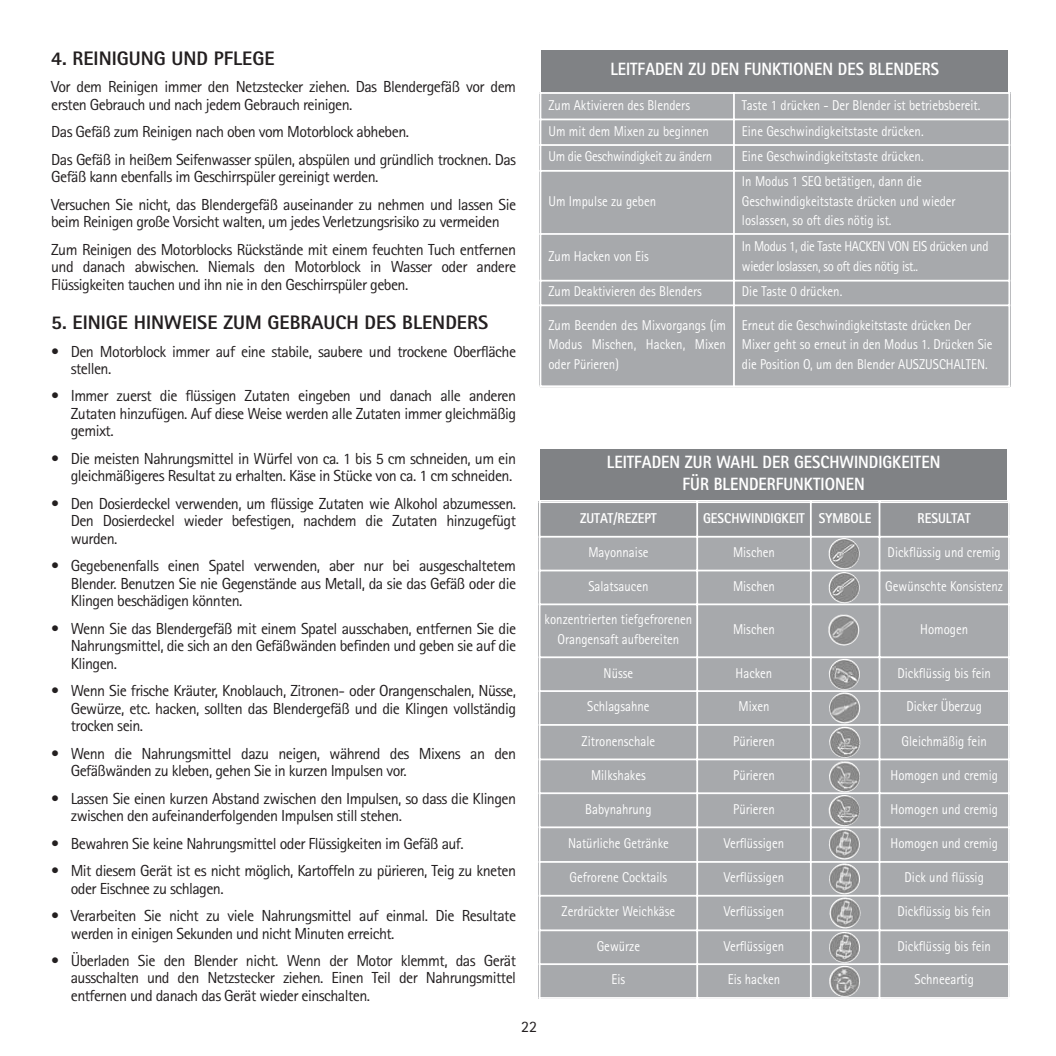
<style>
.page{position:relative;width:1056px;height:1056px;background:#fff}
.page>*{position:absolute;margin:0;border:0;box-sizing:border-box;transform-origin:0 0}
.t1{font:800 19.6px "Rotis Sans Serif";color:#231f20}
.t2{font:800 17.8px/22.6px "Rotis Sans Serif";color:#fff;text-align:center;scale:.9 1}
.t3{font:16px/17.4px "Rotis Sans Serif";letter-spacing:-.035em;color:#231f20}
.t4{font:14.2px/19.6px "Rotis Sans Serif";color:#fff;scale:.9 1}
.t5{font:14.2px/19.6px "Rotis Sans Serif";letter-spacing:-.025em;color:#fff;scale:.9 1}
.t6{font:800 14.2px "Rotis Sans Serif";color:#fff;scale:.9 1}
</style>
<div class="page">
<svg style="left:538px;top:50px;width:473px;height:949px;background:#adafb1"></svg>
<p class="t1" style="left:51px;top:51px;width:225px">4. REINIGUNG UND PFLEGE</p>
<p class="t3" style="left:51px;top:80px;width:466px">Vor dem Reinigen immer den Netzstecker ziehen. Das Blendergefäß vor dem ersten Gebrauch und nach jedem Gebrauch reinigen.</p>
<p class="t3" style="left:51px;top:120px;width:466px;line-height:27.6px">Das Gefäß zum Reinigen nach oben vom Motorblock abheben.<br>Das Gefäß in heißem Seifenwasser spülen, abspülen und gründlich trocknen. Das</p>
<p class="t3" style="left:51px;top:165px;width:466px;line-height:27.6px">Gefäß kann ebenfalls im Geschirrspüler gereinigt werden.<br>Versuchen Sie nicht, das Blendergefäß auseinander zu nehmen und lassen Sie</p>
<p class="t3" style="left:51px;top:210px;width:466px;line-height:27.6px">beim Reinigen große Vorsicht walten, um jedes Verletzungsrisiko zu vermeiden<br>Zum Reinigen des Motorblocks Rückstände mit einem feuchten Tuch entfernen</p>
<p class="t3" style="left:51px;top:260px;width:466px">und danach abwischen. Niemals den Motorblock in Wasser oder andere<br>Flüssigkeiten tauchen und ihn nie in den Geschirrspüler geben.</p>
<p class="t1" style="left:51px;top:315px;width:438px">5. EINIGE HINWEISE ZUM GEBRAUCH DES BLENDERS</p>
<p class="t3" style="left:71px;top:344px;width:447px;text-indent:-20px">• Den Motorblock immer auf eine stabile, saubere und trockene Oberfläche stellen.</p>
<p class="t3" style="left:71px;top:389px;width:447px;text-align:justify;text-indent:-20px">• Immer zuerst die flüssigen Zutaten eingeben und danach alle anderen Zutaten hinzufügen. Auf diese Weise werden alle Zutaten immer gleichmäßig gemixt.</p>
<p class="t3" style="left:51px;top:451px;width:466px;text-align:right">• Die meisten Nahrungsmittel in Würfel von ca. 1 bis 5 cm schneiden, um ein gleichmäßigeres Resultat zu erhalten. Käse in Stücke von ca. 1 cm schneiden.</p>
<p class="t3" style="left:71px;top:496px;width:447px;text-align:justify;text-indent:-20px">• Den Dosierdeckel verwenden, um flüssige Zutaten wie Alkohol abzumessen.<br>Den Dosierdeckel wieder befestigen, nachdem die Zutaten hinzugefügt wurden.</p>
<p class="t3" style="left:71px;top:559px;width:447px;text-align:justify;text-indent:-20px">• Gegebenenfalls einen Spatel verwenden, aber nur bei ausgeschaltetem Blender. Benutzen Sie nie Gegenstände aus Metall, da sie das Gefäß oder die Klingen beschädigen könnten.</p>
<p class="t3" style="left:71px;top:621px;width:447px;text-align:justify;text-indent:-20px">• Wenn Sie das Blendergefäß mit einem Spatel ausschaben, entfernen Sie die Nahrungsmittel, die sich an den Gefäßwänden befinden und geben sie auf die Klingen.</p>
<p class="t3" style="left:71px;top:684px;width:447px;text-align:justify;text-indent:-20px">• Wenn Sie frische Kräuter, Knoblauch, Zitronen- oder Orangenschalen, Nüsse, Gewürze, etc. hacken, sollten das Blendergefäß und die Klingen vollständig trocken sein.</p>
<p class="t3" style="left:71px;top:746px;width:447px;text-indent:-20px">• Wenn die Nahrungsmittel dazu neigen, während des Mixens an den<br>Gefäßwänden zu kleben, gehen Sie in kurzen Impulsen vor.</p>
<p class="t3" style="left:71px;top:791px;width:447px;text-indent:-20px">• Lassen Sie einen kurzen Abstand zwischen den Impulsen, so dass die Klingen zwischen den aufeinanderfolgenden Impulsen still stehen.</p>
<p class="t3" style="left:51px;top:836px;width:414px">• Bewahren Sie keine Nahrungsmittel oder Flüssigkeiten im Gefäß auf.</p>
<p class="t3" style="left:71px;top:864px;width:447px;text-indent:-20px">• Mit diesem Gerät ist es nicht möglich, Kartoffeln zu pürieren, Teig zu kneten oder Eischnee zu schlagen.</p>
<p class="t3" style="left:71px;top:909px;width:447px;text-indent:-20px">• Verarbeiten Sie nicht zu viele Nahrungsmittel auf einmal. Die Resultate werden in einigen Sekunden und nicht Minuten erreicht.</p>
<p class="t3" style="left:71px;top:954px;width:447px;text-align:justify;text-indent:-20px">• Überladen Sie den Blender nicht. Wenn der Motor klemmt, das Gerät ausschalten und den Netzstecker ziehen. Einen Teil der Nahrungsmittel entfernen und danach das Gerät wieder einschalten.</p>
<p class="t3" style="left:521px;top:1020px;width:18px">22</p>
<p class="t2" style="left:610px;top:59px;width:367px">LEITFADEN ZU DEN FUNKTIONEN DES BLENDERS</p>
<p class="t4" style="left:548px;top:96px;width:159px">Zum Aktivieren des Blenders</p>
<p class="t4" style="left:742px;top:96px;width:267px">Taste 1 drücken - Der Blender ist betriebsbereit.</p>
<p class="t4" style="left:548px;top:122px;width:180px">Um mit dem Mixen zu beginnen</p>
<p class="t4" style="left:742px;top:122px;width:203px">Eine Geschwindigkeitstaste drücken.</p>
<p class="t5" style="left:548px;top:148px;width:183px">Um die Geschwindigkeit zu ändern</p>
<p class="t4" style="left:742px;top:148px;width:203px">Eine Geschwindigkeitstaste drücken.</p>
<p class="t4" style="left:548px;top:193px;width:121px">Um Impulse zu geben</p>
<p class="t4" style="left:742px;top:173px;width:239px">In Modus 1 SEQ betätigen, dann die<br>Geschwindigkeitstaste drücken und wieder loslassen, so oft dies nötig ist.</p>
<p class="t4" style="left:548px;top:248px;width:113px">Zum Hacken von Eis</p>
<p class="t5" style="left:742px;top:238px;width:275px">In Modus 1, die Taste HACKEN VON EIS drücken und wieder loslassen, so oft dies nötig ist..</p>
<p class="t4" style="left:548px;top:283px;width:172px">Zum Deaktivieren des Blenders</p>
<p class="t4" style="left:742px;top:283px;width:113px">Die Taste 0 drücken.</p>
<p class="t4" style="left:548px;top:316px;width:199px;text-align:justify">Zum Beenden des Mixvorgangs (im Modus Mischen, Hacken, Mixen oder Pürieren)</p>
<p class="t4" style="left:742px;top:316px;width:280px">Erneut die Geschwindigkeitstaste drücken Der<br>Mixer geht so erneut in den Modus 1. Drücken Sie die Position O, um den Blender AUSZUSCHALTEN.</p>
<p class="t2" style="left:607px;top:452px;width:372px">LEITFADEN ZUR WAHL DER GESCHWINDIGKEITEN<br>FÜR BLENDERFUNKTIONEN</p>
<p class="t6" style="left:580px;top:513px;width:87px">ZUTAT/REZEPT</p>
<p class="t6" style="left:703px;top:513px;width:188px">GESCHWINDIGKEIT SYMBOLE</p>
<p class="t6" style="left:918px;top:513px;width:61px">RESULTAT</p>
<p class="t4" style="left:588px;top:544px;width:68px">Mayonnaise</p>
<p class="t4" style="left:733px;top:544px;width:48px">Mischen</p>
<p class="t4" style="left:888px;top:544px;width:127px">Dickflüssig und cremig</p>
<p class="t4" style="left:588px;top:578px;width:68px">Salatsaucen</p>
<p class="t4" style="left:733px;top:578px;width:48px">Mischen</p>
<p class="t4" style="left:885px;top:578px;width:132px">Gewünschte Konsistenz</p>
<p class="t4" style="left:545px;top:611px;width:165px;text-align:center">konzentrierten tiefgefrorenen<br>Orangensaft aufbereiten</p>
<p class="t4" style="left:733px;top:621px;width:48px">Mischen</p>
<p class="t4" style="left:920px;top:621px;width:55px">Homogen</p>
<p class="t4" style="left:604px;top:664px;width:34px">Nüsse</p>
<p class="t4" style="left:736px;top:664px;width:42px">Hacken</p>
<p class="t4" style="left:898px;top:664px;width:105px">Dickflüssig bis fein</p>
<p class="t4" style="left:587px;top:698px;width:71px">Schlagsahne</p>
<p class="t4" style="left:738px;top:698px;width:36px">Mixen</p>
<p class="t4" style="left:906px;top:698px;width:86px">Dicker Überzug</p>
<p class="t4" style="left:582px;top:732px;width:83px">Zitronenschale</p>
<p class="t4" style="left:733px;top:732px;width:48px">Pürieren</p>
<p class="t4" style="left:902px;top:732px;width:96px">Gleichmäßig fein</p>
<p class="t4" style="left:591px;top:767px;width:62px">Milkshakes</p>
<p class="t4" style="left:733px;top:767px;width:48px">Pürieren</p>
<p class="t4" style="left:891px;top:767px;width:121px">Homogen und cremig</p>
<p class="t4" style="left:585px;top:801px;width:75px">Babynahrung</p>
<p class="t4" style="left:733px;top:801px;width:48px">Pürieren</p>
<p class="t4" style="left:891px;top:801px;width:121px">Homogen und cremig</p>
<p class="t4" style="left:568px;top:835px;width:114px">Natürliche Getränke</p>
<p class="t4" style="left:724px;top:835px;width:68px">Verflüssigen</p>
<p class="t4" style="left:891px;top:835px;width:121px">Homogen und cremig</p>
<p class="t4" style="left:570px;top:869px;width:110px">Gefrorene Cocktails</p>
<p class="t4" style="left:724px;top:869px;width:68px">Verflüssigen</p>
<p class="t4" style="left:905px;top:869px;width:90px">Dick und flüssig</p>
<p class="t4" style="left:562px;top:903px;width:128px">Zerdrückter Weichkäse</p>
<p class="t4" style="left:724px;top:903px;width:68px">Verflüssigen</p>
<p class="t4" style="left:898px;top:903px;width:105px">Dickflüssig bis fein</p>
<p class="t4" style="left:597px;top:937px;width:50px">Gewürze</p>
<p class="t4" style="left:724px;top:937px;width:68px">Verflüssigen</p>
<p class="t4" style="left:898px;top:937px;width:105px">Dickflüssig bis fein</p>
<p class="t4" style="left:612px;top:971px;width:17px">Eis</p>
<p class="t4" style="left:728px;top:971px;width:60px">Eis hacken</p>
<p class="t4" style="left:915px;top:971px;width:67px">Schneeartig</p>
</div>
